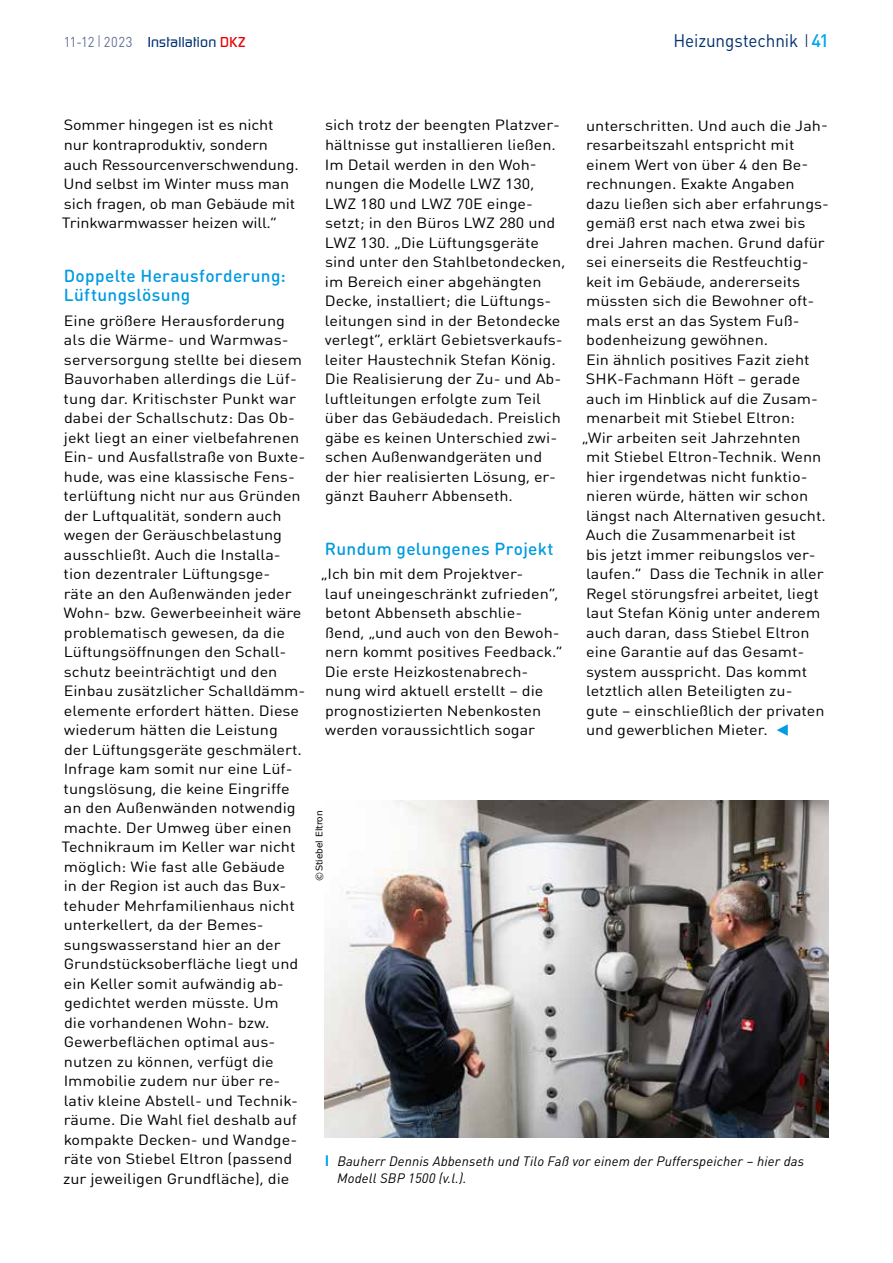
<style>
.page{position:relative;width:893px;height:1263px;background:#fff}
.page>*{position:absolute;margin:0;border:0;box-sizing:border-box;transform-origin:0 0}
.t1{font:18px "DINOT";letter-spacing:-.005em;color:#003070;scale:.95 1}
.t2{font:500 17.25px/19.5px "DIN Round OT";letter-spacing:.02em;color:#009be1}
.t3{font:14.7px/19.5px "DIN Round OT";color:#000;scale:1.1 1}
.t4{font:500 14.25px "Continuum";letter-spacing:.015em;color:#003070}
.t5{font:italic 13.5px/16.8px "DINOT";letter-spacing:.01em;color:#000}
.t6{font:9px "Verdana";color:#000}
.s1{font-family:"DINOT";font-weight:400;color:#5f6f93}
.s2{font-family:"DINOT";font-weight:300;font-size:16.5px;color:#5f6f93}
.s3{color:#e60005}
.s4{font-weight:300}
.s5{font-weight:500;color:#00a6eb}
.s6{color:#009be1}
.s7{font-weight:700;font-style:normal;font-size:15px;color:#00a6eb}
</style>
<div class="page">
<img style="left:324px;top:801px;width:504px;height:336px">
<p class="t4" style="left:64px;top:33px;width:183px"><span class="s1">11-12</span> <span class="s2">I</span> <span class="s1">2023</span> Installation <span class="s3">DKZ</span></p>
<p class="t1" style="left:673px;top:27px;width:165px">Heizungstechnik <span class="s4">I</span><span class="s5">41</span></p>
<p class="t3" style="left:62px;top:115px;width:217px">Sommer hingegen ist es nicht nur kontraproduktiv, sondern auch Ressourcenverschwendung.<br>Und selbst im Winter muss man sich fragen, ob man Gebäude mit<br>Trinkwarmwasser heizen will.“</p>
<p class="t2" style="left:64px;top:265px;width:224px">Doppelte Herausforderung:<br>Lüftungslösung</p>
<p class="t3" style="left:62px;top:310px;width:223px">Eine größere Herausforderung als die Wärme- und Warmwas&shy;serversorgung stellte bei diesem<br>Bauvorhaben allerdings die Lüf&shy;tung dar. Kritischster Punkt war dabei der Schallschutz: Das Ob&shy;jekt liegt an einer vielbefahrenen<br>Ein- und Ausfallstraße von Buxte&shy;hude, was eine klassische Fens&shy;terlüftung nicht nur aus Gründen der Luftqualität, sondern auch wegen der Geräuschbelastung ausschließt. Auch die Installa&shy;tion dezentraler Lüftungsge-<br>räte an den Außenwänden jeder<br>Wohn- bzw. Gewerbeeinheit wäre problematisch gewesen, da die<br>Lüftungsöffnungen den Schall&shy;schutz beeinträchtigt und den<br>Einbau zusätzlicher Schalldämm&shy;elemente erfordert hätten. Diese wiederum hätten die Leistung<br>der Lüftungsgeräte geschmälert.<br>Infrage kam somit nur eine Lüf&shy;tungslösung, die keine Eingriffe an den Außenwänden notwendig machte. Der Umweg über einen<br>Technikraum im Keller war nicht möglich: Wie fast alle Gebäude<br>in der Region ist auch das Bux&shy;tehuder Mehrfamilienhaus nicht unterkellert, da der Bemes&shy;sungswasserstand hier an der<br>Grundstücksoberfläche liegt und ein Keller somit aufwändig ab&shy;gedichtet werden müsste. Um<br>die vorhandenen Wohn- bzw.<br>Gewerbeflächen optimal aus&shy;nutzen zu können, verfügt die<br>Immobilie zudem nur über re&shy;lativ kleine Abstell- und Technik&shy;räume. Die Wahl fiel deshalb auf kompakte Decken- und Wandge&shy;räte von Stiebel Eltron (passend zur jeweiligen Grundfläche), die</p>
<p class="t3" style="left:325px;top:115px;width:220px">sich trotz der beengten Platzver&shy;hältnisse gut installieren ließen.<br>Im Detail werden in den Woh&shy;nungen die Modelle LWZ 130,<br>LWZ 180 und LWZ 70E einge&shy;setzt; in den Büros LWZ 280 und<br>LWZ 130. „Die Lüftungsgeräte sind unter den Stahlbetondecken, im Bereich einer abgehängten<br>Decke, installiert; die Lüftungs&shy;leitungen sind in der Betondecke verlegt“, erklärt Gebietsverkaufs&shy;leiter Haustechnik Stefan König.<br>Die Realisierung der Zu- und Ab&shy;luftleitungen erfolgte zum Teil über das Gebäudedach. Preislich gäbe es keinen Unterschied zwi&shy;schen Außenwandgeräten und der hier realisierten Lösung, er&shy;gänzt Bauherr Abbenseth.</p>
<p class="t2" style="left:325px;top:538px;width:230px">Rundum gelungenes Projekt</p>
<p class="t3" style="left:321px;top:564px;width:221px">„Ich bin mit dem Projektver-<br>lauf uneingeschränkt zufrieden“, betont Abbenseth abschlie-<br>ßend, „und auch von den Bewoh&shy;nern kommt positives Feedback.“<br>Die erste Heizkostenabrech&shy;nung wird aktuell erstellt – die prognostizierten Nebenkosten werden voraussichtlich sogar</p>
<p class="t3" style="left:582px;top:115px;width:226px">unterschritten. Und auch die Jah&shy;resarbeitszahl entspricht mit einem Wert von über 4 den Be&shy;rechnungen. Exakte Angaben<br>dazu ließen sich aber erfahrungs&shy;gemäß erst nach etwa zwei bis drei Jahren machen. Grund dafür sei einerseits die Restfeuchtig&shy;keit im Gebäude, andererseits müssten sich die Bewohner oft&shy;mals erst an das System Fuß&shy;bodenheizung gewöhnen.<br>Ein ähnlich positives Fazit zieht<br>SHK-Fachmann Höft – gerade auch im Hinblick auf die Zusam&shy;menarbeit mit Stiebel Eltron:<br>„Wir arbeiten seit Jahrzehnten<br>mit Stiebel Eltron-Technik. Wenn hier irgendetwas nicht funktio&shy;nieren würde, hätten wir schon längst nach Alternativen gesucht.<br>Auch die Zusammenarbeit ist<br>bis jetzt immer reibungslos ver&shy;laufen.“ Dass die Technik in aller<br>Regel störungsfrei arbeitet, liegt laut Stefan König unter anderem auch daran, dass Stiebel Eltron eine Garantie auf das Gesamt&shy;system ausspricht. Das kommt letztlich allen Beteiligten zu-<br>gute – einschließlich der privaten und gewerblichen Mieter. <span class="s6">▼</span></p>
<p class="t6" style="left:314px;top:881px;width:72px;rotate:-90deg">©Stiebel Eltron</p>
<p class="t5" style="left:337px;top:1152px;width:468px;text-indent:-13px"><span class="s7">I</span> Bauherr Dennis Abbenseth und Tilo Faß vor einem der Pufferspeicher – hier das<br>Modell SBP 1500 (v.l.).</p>
</div>
